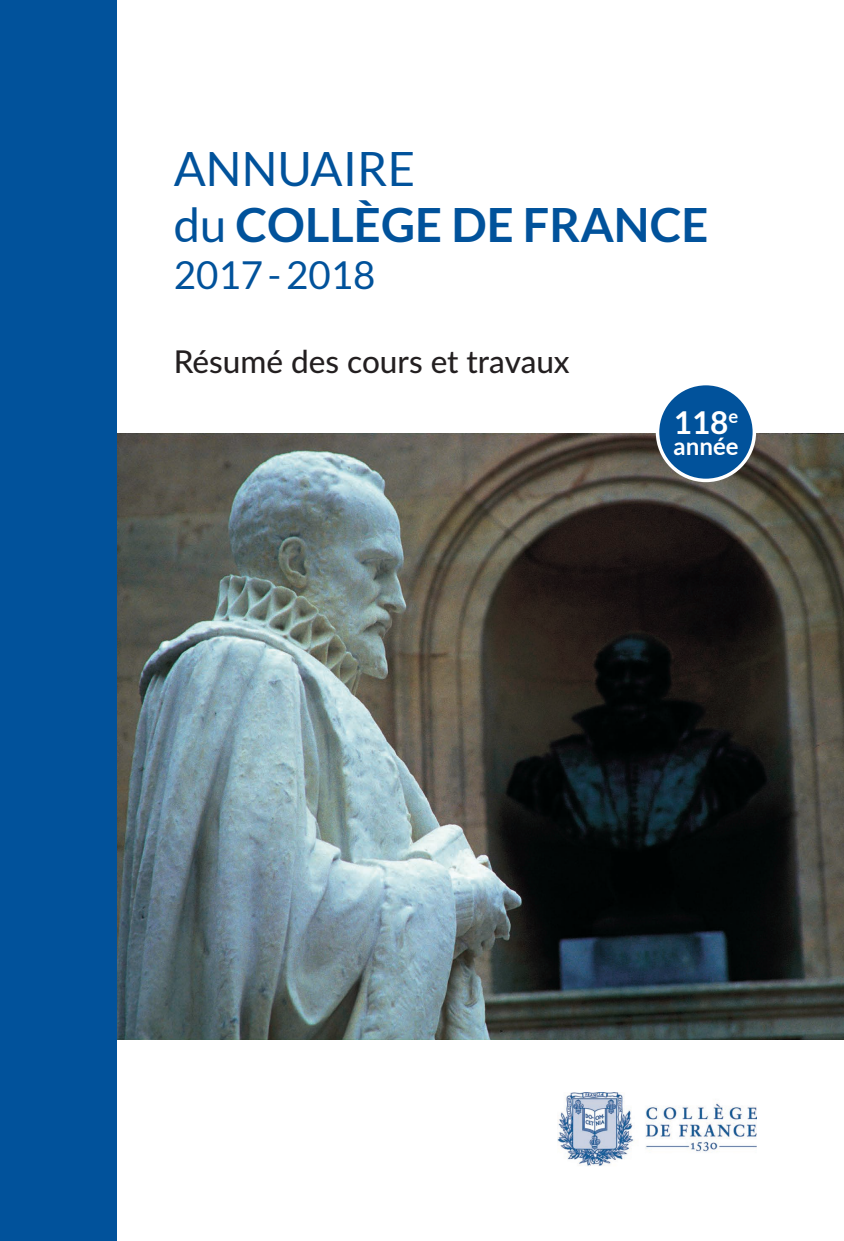
<style>
.page{position:relative;width:844px;height:1241px;background:#fff}
.page>*{position:absolute;margin:0;border:0;box-sizing:border-box;transform-origin:0 0}
.t1{font:700 47.25px/56px "Lato";color:#01529b}
.t2{font:38.5px "Lato";color:#01529b}
.t3{font:500 31.5px "Lato";color:#231f20}
.t4{font:700 31.5px "Lato";color:#fff}
.t5{font:700 23.97px "Lato";color:#fff}
.s1{font-weight:400}
</style>
<div class="page">
<img style="left:117px;top:433px;width:726px;height:605px">
<img style="left:557px;top:1092px;width:199px;height:74px">
<div style="left:657px;top:383px;width:97px;height:97px;background:#01529b;border-radius:50%"></div>
<div style="left:655px;top:382px;width:101px;height:100px;border:4px solid #fff;border-radius:50%"></div>
<div style="left:0;top:0;width:117px;height:1240px;background:#01529b"></div>
<p class="t1" style="left:174px;top:140px;width:536px"><span class="s1">ANNUAIRE<br>du</span> COLLÈGE DE FRANCE</p>
<p class="t2" style="left:174px;top:253px;width:203px">2017-2018</p>
<p class="t3" style="left:174px;top:338px;width:397px">Résumé des cours et travaux</p>
<p class="t4" style="left:673px;top:404px;width:66px">118<sup>e</sup></p>
<p class="t5" style="left:673px;top:433px;width:67px">année</p>
</div>
